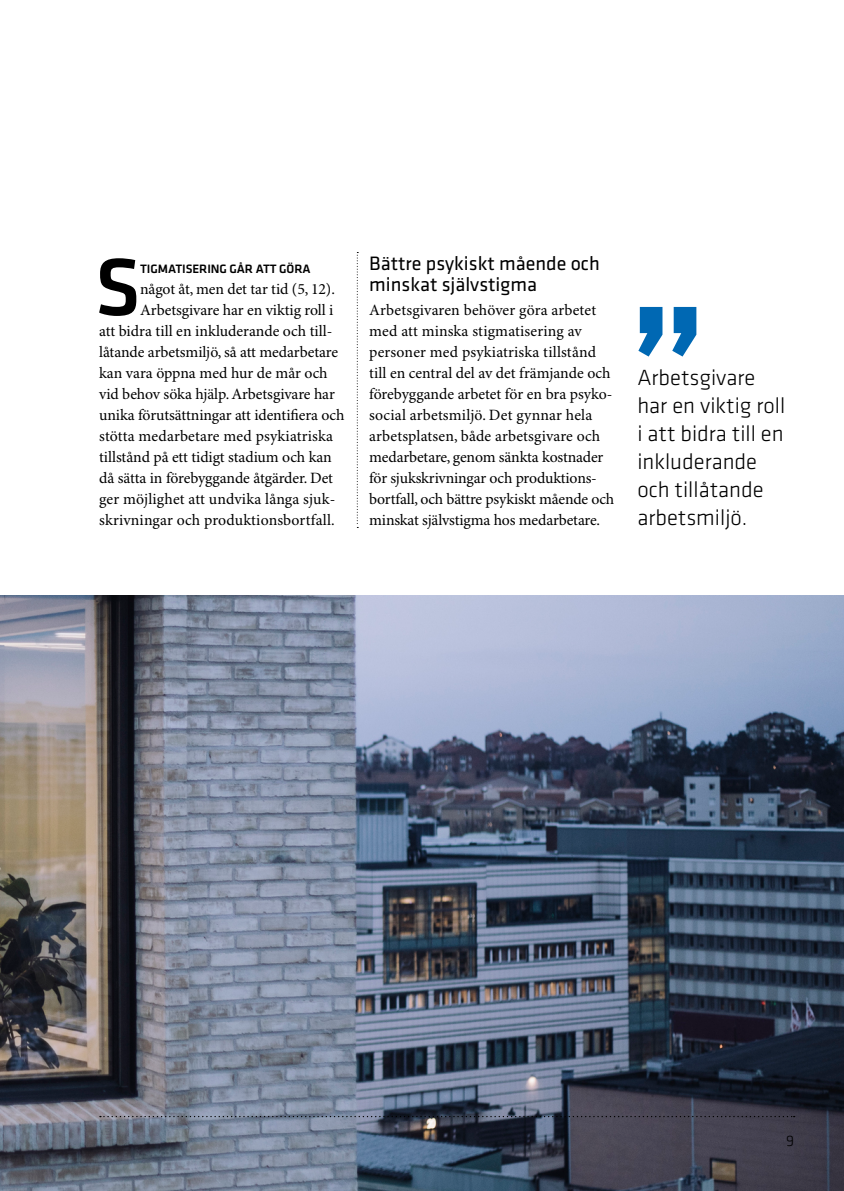
<style>
.page{position:relative;width:844px;height:1191px;background:#fff}
.page>*{position:absolute;margin:0;border:0;box-sizing:border-box;transform-origin:0 0}
.t1{font:700 157.5px "Klavika";color:#0068b3}
.Anfangbröd{font:500 84px "Klavika";color:#000}
.t2{font:300 22.75px/28px "Klavika";color:#000}
.Rubrik_2{font:20.12px/21px "Klavika";color:#000}
.Anfangbröd-2{font:15.75px "Minion Pro";letter-spacing:-.005em;color:#000}
.Bröd_uin{font:15.75px/21px "Minion Pro";color:#000}
.t3{font:300 15.75px "Klavika";color:#000}
.Anfangbröd-3{font:500 12.6px "Klavika";letter-spacing:-.005em;color:#000}
</style>
<div class="page">
<svg style="left:357px;top:252px;width:1px;height:276px"></svg>
<img style="left:0;top:595px;width:843px;height:596px">
<p class="Anfangbröd" style="left:95px;top:230px;width:47px">S</p>
<p class="Anfangbröd-3" style="left:140px;top:260px;width:172px">TIGMATISERING GÅR ATT GÖRA</p>
<p class="Anfangbröd-2" style="left:140px;top:280px;width:196px">något åt, men det tar tid (5, 12).</p>
<p class="Anfangbröd-2" style="left:140px;top:301px;width:195px">Arbetsgivare har en viktig roll i</p>
<p class="Anfangbröd-2" style="left:99px;top:322px;width:235px">att bidra till en inkluderande och til -</p>
<p class="Anfangbröd-2" style="left:99px;top:343px;width:240px">låtande arbetsmiljö, så att medarbetare</p>
<p class="Anfangbröd-2" style="left:99px;top:364px;width:230px">kan vara öppna med hur de mår och</p>
<p class="Anfangbröd-2" style="left:99px;top:385px;width:237px">vid behov söka hjälp. Arbetsgivare har</p>
<p class="Anfangbröd-2" style="left:99px;top:406px;width:247px">unika förutsättningar att identifiera och</p>
<p class="Anfangbröd-2" style="left:99px;top:427px;width:235px">stötta medarbetare med psykiatriska</p>
<p class="Anfangbröd-2" style="left:99px;top:448px;width:234px">tillstånd på ett tidigt stadium och kan</p>
<p class="Anfangbröd-2" style="left:99px;top:469px;width:235px">då sätta in förebyggande åtgärder. Det</p>
<p class="Anfangbröd-2" style="left:99px;top:490px;width:238px">ger möjlighet att undvika långa sjuk-</p>
<p class="Anfangbröd-2" style="left:99px;top:511px;width:237px">skrivningar och produktionsbortfall.</p>
<h2 class="Rubrik_2" style="left:369px;top:252px;width:232px">Bättre psykiskt mående och minskat självstigma</h2>
<p class="Bröd_uin" style="left:369px;top:300px;width:246px">Arbetsgivaren behöver göra arbetet med att minska stigmatisering av personer med psykiatriska tillstånd till en central del av det främjande och förebyggande arbetet för en bra psyko&shy;social arbetsmiljö. Det gynnar hela arbetsplatsen, både arbetsgivare och medarbetare, genom sänkta kostnader för sjukskrivningar och produktions&shy;bortfall, och bättre psykiskt mående och minskat självstigma hos medarbetare.</p>
<h1 class="t1" style="left:630px;top:249px;width:78px">”</h1>
<h3 class="t2" style="left:637px;top:363px;width:149px">Arbetsgivare har en viktig roll i att bidra till en inkluderande och tillåtande arbetsmiljö.</h3>
<p class="t3" style="left:786px;top:1131px;width:10px">9</p>
</div>
